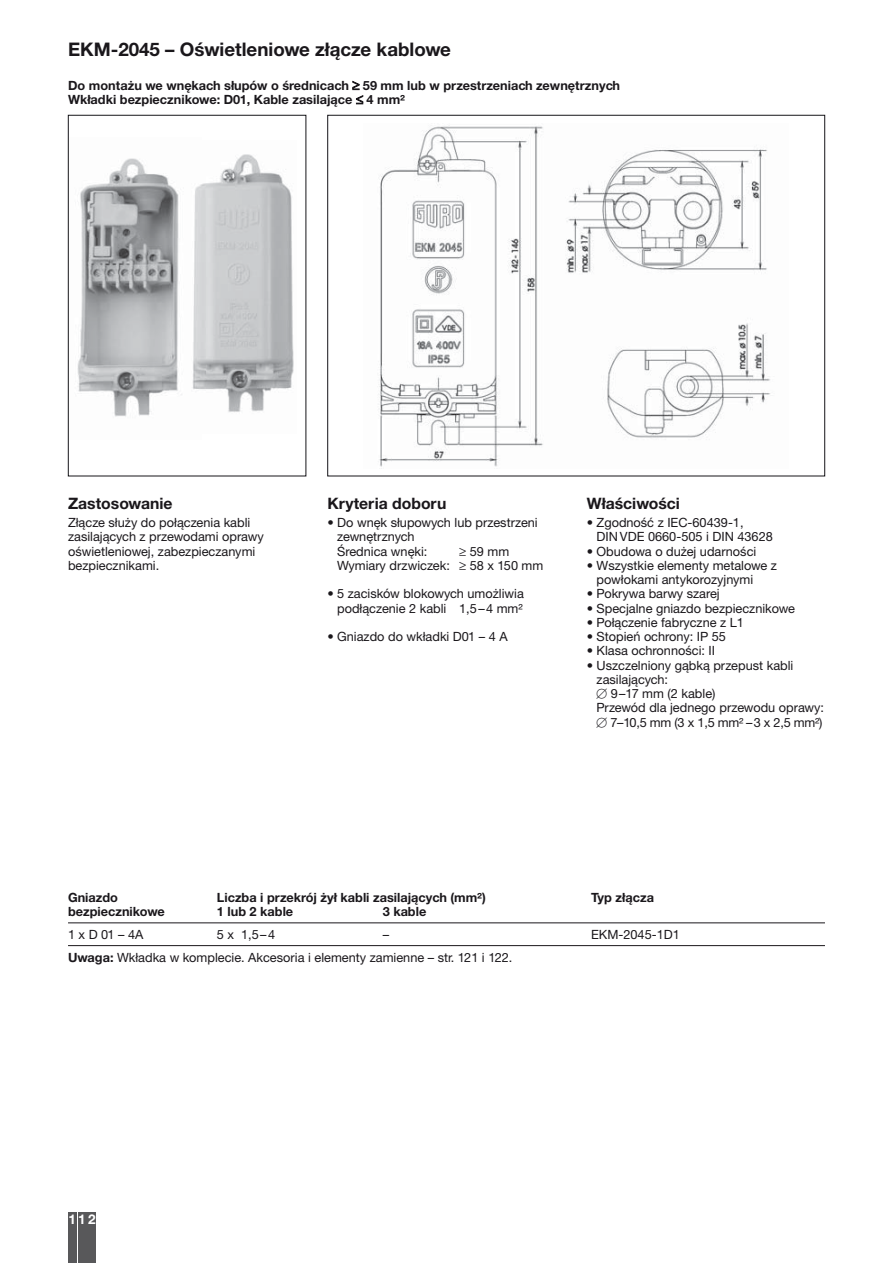
<style>
.page{position:relative;width:893px;height:1263px;background:#fff}
.page>*{position:absolute;margin:0;border:0;box-sizing:border-box;transform-origin:0 0}
.t1{font:700 18.75px "Helvetica Neue CE";color:#1a171b}
.t2{font:700 15.75px "Helvetica Neue CE";color:#1a171b}
.t3{font:700 13.5px "Helvetica Neue CE";color:#fff}
.t4{font:12.75px/14.2px "Helvetica Neue CE";color:#1a171b}
.t5{font:700 12.75px/14.2px "Helvetica Neue CE";color:#1a171b}
.s1{font-family:"Mathematical Pi One";color:#161519}
.s2{font-weight:700}
</style>
<div class="page">
<div style="left:68px;top:1212px;width:9px;height:51px;background:#58585a"></div>
<div style="left:78px;top:1212px;width:8px;height:51px;background:#58585a"></div>
<div style="left:88px;top:1212px;width:8px;height:51px;background:#58585a"></div>
<img style="left:77px;top:158px;width:105px;height:259px">
<div style="left:68px;top:115px;width:238px;height:361px;border:1px solid #161519"></div>
<img style="left:379px;top:125px;width:392px;height:342px">
<img style="left:192px;top:154px;width:102px;height:258px">
<hr style="left:68px;top:922px;width:757px;height:1px;background:#1a171b">
<hr style="left:68px;top:945px;width:757px;height:1px;background:#1a171b">
<h1 class="t1" style="left:68px;top:43px;width:384px">EKM-2045 – Oświetleniowe złącze kablowe</h1>
<p class="t5" style="left:68px;top:79px;width:553px">Do montażu we wnękach słupów o średnicach ≥ 59 mm lub w przestrzeniach zewnętrznych<br>Wkładki bezpiecznikowe: D01, Kable zasilające ≤ 4 mm²</p>
<p class="t2" style="left:68px;top:497px;width:106px">Zastosowanie</p>
<p class="t4" style="left:68px;top:517px;width:197px">Złącze służy do połączenia kabli zasilających z przewodami oprawy oświetleniowej, zabezpieczanymi bezpiecznikami.</p>
<p class="t2" style="left:327px;top:497px;width:120px">Kryteria doboru</p>
<p class="t4" style="left:337px;top:517px;width:202px;text-indent:-10px">• Do wnęk słupowych lub przestrzeni zewnętrznych<br>Średnica wnęki:</p>
<p class="t4" style="left:337px;top:545px;width:208px;text-indent:122px">≥ 59 mm<br>Wymiary drzwiczek: ≥ 58 x 150 mm</p>
<p class="t4" style="left:327px;top:588px;width:198px;text-align:right">• 5 zacisków blokowych umożliwia podłączenie 2 kabli 1,5–4 mm²</p>
<p class="t4" style="left:327px;top:631px;width:182px">• Gniazdo do wkładki D01 – 4 A</p>
<p class="t2" style="left:587px;top:497px;width:95px">Właściwości</p>
<p class="t4" style="left:596px;top:517px;width:178px;text-indent:-10px">• Zgodność z IEC-60439-1,<br>DIN VDE 0660-505 i DIN 43628</p>
<p class="t4" style="left:587px;top:545px;width:171px">• Obudowa o dużej udarności</p>
<p class="t4" style="left:596px;top:559px;width:182px;text-indent:-10px">• Wszystkie elementy metalowe z powłokami antykorozyjnymi</p>
<p class="t4" style="left:587px;top:588px;width:134px">• Pokrywa barwy szarej</p>
<p class="t4" style="left:587px;top:602px;width:210px">• Specjalne gniazdo bezpiecznikowe</p>
<p class="t4" style="left:587px;top:616px;width:159px">• Połączenie fabryczne z L1</p>
<p class="t4" style="left:587px;top:631px;width:141px">• Stopień ochrony: IP 55</p>
<p class="t4" style="left:587px;top:645px;width:130px">• Klasa ochronności: II</p>
<p class="t4" style="left:596px;top:659px;width:198px;text-indent:-10px">• Uszczelniony gąbką przepust kabli zasilających:</p>
<p class="t4" style="left:596px;top:688px;width:229px"><span class="s1">-</span> 9–17 mm (2 kable)<br>Przewód dla jednego przewodu oprawy:</p>
<p class="t4" style="left:596px;top:716px;width:227px"><span class="s1">-</span> 7–10,5 mm (3 x 1,5 mm² –3 x 2,5 mm²)</p>
<p class="t5" style="left:68px;top:891px;width:51px">Gniazdo</p>
<p class="t5" style="left:217px;top:891px;width:271px">Liczba i przekrój żył kabli zasilających (mm²)</p>
<p class="t5" style="left:591px;top:891px;width:64px">Typ złącza</p>
<p class="t5" style="left:68px;top:906px;width:98px">bezpiecznikowe</p>
<p class="t5" style="left:217px;top:906px;width:78px">1 lub 2 kable</p>
<p class="t5" style="left:383px;top:906px;width:45px">3 kable</p>
<p class="t4" style="left:68px;top:928px;width:77px">1 x D 01 – 4A</p>
<p class="t4" style="left:217px;top:928px;width:60px">5 x 1,5–4</p>
<p class="t4" style="left:383px;top:928px;width:8px">–</p>
<p class="t4" style="left:591px;top:928px;width:90px">EKM-2045-1D1</p>
<p class="t4" style="left:68px;top:951px;width:446px"><span class="s2">Uwaga:</span> Wkładka w komplecie. Akcesoria i elementy zamienne – str. 121 i 122.</p>
<p class="t3" style="left:69px;top:1215px;width:29px">112</p>
</div>
